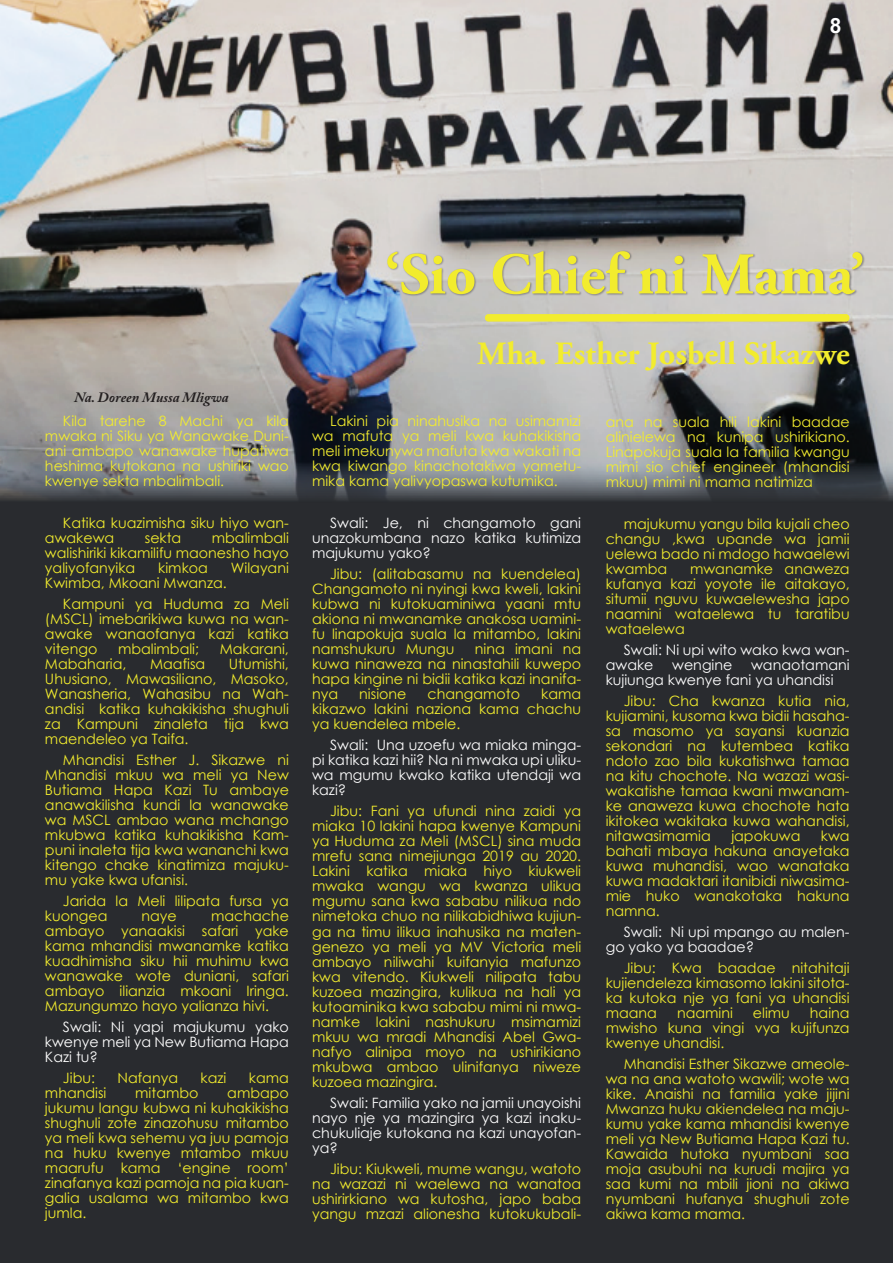
<style>
.page{position:relative;width:893px;height:1263px;background:#fff}
.page>*{position:absolute;margin:0;border:0;box-sizing:border-box;transform-origin:0 0}
.t1{font:700 58.95px "Adobe Garamond Pro";color:#f2ec2e}
.t2{font:700 32.4px "Adobe Garamond Pro";color:#f2ec2e}
.t3{font:700 21px "Arial";color:#fff}
.t4{font:14.25px/15px "Century Gothic";color:#f2ec2e;text-align:justify}
.t5{font:14.25px/15px "Century Gothic";color:#fff;text-align:justify}
.t6{font:italic 700 14.25px "Adobe Caslon Pro";color:#231f20}
</style>
<div class="page">
<img style="left:0;top:0;width:893px;height:431px">
<div style="left:0;top:515px;width:893px;height:748px;background:#292b2f"></div>
<svg style="left:0;top:431px;width:893px;height:84px;background:#5c6065"></svg>
<img style="left:383px;top:243px;width:485px;height:72px">
<svg style="left:484px;top:314px;width:367px;height:8px;background:#eee838"></svg>
<h3 class="t3" style="left:830px;top:11px;width:13px">8</h3>
<p class="t6" style="left:74px;top:389px;width:156px">Na. Doreen Mussa Mligwa</p>
<p class="t4" style="left:45px;top:413px;width:245px;text-indent:18px">Kila tarehe 8 Machi ya kila mwaka ni Siku ya Wanawake Duni&shy;ani ambapo wanawake hupatiwa heshima kutokana na ushiriki wao kwenye sekta mbalimbali.</p>
<p class="t4" style="left:45px;top:515px;width:245px;text-indent:18px">Katika kuazimisha siku hiyo wan&shy;awakewa</p>
<p class="t4" style="left:45px;top:530px;width:245px;text-indent:167px">mbalimbali walishiriki kikamilifu maonesho hayo yaliyofanyika</p>
<p class="t4" style="left:145px;top:530px;width:38px">sekta</p>
<p class="t4" style="left:158px;top:560px;width:51px">kimkoa</p>
<p class="t4" style="left:231px;top:560px;width:60px">Wilayani</p>
<p class="t4" style="left:63px;top:572px;width:227px;line-height:21px;text-indent:-18px">Kwimba, Mkoani Mwanza.<br>Kampuni ya Huduma za Meli</p>
<p class="t4" style="left:45px;top:611px;width:245px">(MSCL) imebarikiwa kuwa na wan&shy;awake wanaofanya kazi katika vitengo</p>
<p class="t4" style="left:118px;top:641px;width:82px">mbalimbali;</p>
<p class="t4" style="left:220px;top:641px;width:71px">Makarani,</p>
<p class="t4" style="left:45px;top:656px;width:83px">Mabaharia,</p>
<p class="t4" style="left:150px;top:656px;width:57px">Maafisa</p>
<p class="t4" style="left:45px;top:656px;width:245px;text-indent:184px">Utumishi, Uhusiano, Mawasiliano, Masoko, Wanasheria, Wahasibu na Wah&shy;andisi katika kuhakikisha shughuli za Kampuni zinaleta tija kwa maendeleo ya Taifa.</p>
<p class="t4" style="left:45px;top:752px;width:245px;text-indent:18px">Mhandisi Esther J. Sikazwe ni Mhandisi mkuu wa meli ya New Butiama Hapa Kazi Tu ambaye anawakilisha kundi la wanawake wa MSCL ambao wana mchango mkubwa katika kuhakikisha Kam&shy;puni inaleta tija kwa wananchi kwa kitengo chake kinatimiza majuku&shy;mu yake kwa ufanisi.</p>
<p class="t4" style="left:45px;top:893px;width:245px;text-indent:18px">Jarida la Meli lilipata fursa ya kuongea</p>
<p class="t4" style="left:45px;top:908px;width:245px;text-indent:166px">machache ambayo yanaakisi safari yake kama mhandisi mwanamke katika kuadhimisha siku hii muhimu kwa wanawake wote duniani, safari ambayo ilianzia mkoani Iringa.<br>Mazungumzo hayo yalianza hivi.</p>
<p class="t5" style="left:45px;top:1019px;width:245px;text-indent:18px">Swali: Ni yapi majukumu yako kwenye meli ya New Butiama Hapa Kazi tu?</p>
<p class="t4" style="left:63px;top:1070px;width:34px">Jibu:</p>
<p class="t4" style="left:118px;top:1070px;width:62px">Nafanya</p>
<p class="t4" style="left:201px;top:1070px;width:27px">kazi</p>
<p class="t4" style="left:249px;top:1070px;width:41px">kama</p>
<p class="t4" style="left:45px;top:1085px;width:63px">mhandisi</p>
<p class="t4" style="left:135px;top:1085px;width:65px">mitambo</p>
<p class="t4" style="left:142px;top:908px;width:37px">naye</p>
<p class="t4" style="left:45px;top:1085px;width:245px;text-indent:182px">ambapo jukumu langu kubwa ni kuhakikisha shughuli zote zinazohusu mitambo ya meli kwa sehemu ya juu pamoja na huku kwenye mtambo mkuu maarufu kama ‘engine room’ zinafanya kazi pamoja na pia kuan&shy;galia usalama wa mitambo kwa jumla.</p>
<h1 class="t1" style="left:385px;top:240px;width:481px">‘Sio Chief ni Mama’</h1>
<h2 class="t2" style="left:477px;top:335px;width:374px">Mha. Esther Josbell Sikazwe</h2>
<p class="t4" style="left:312px;top:413px;width:271px;text-indent:18px">Lakini pia ninahusika na usimamizi wa mafuta ya meli kwa kuhakikisha meli imekunywa mafuta kwa wakati na kwa kiwango kinachotakiwa yametu&shy;mika kama yalivyopaswa kutumika.</p>
<p class="t5" style="left:312px;top:515px;width:271px;text-indent:18px">Swali: Je, ni changamoto gani unazokumbana nazo katika kutimiza majukumu yako?</p>
<p class="t4" style="left:312px;top:566px;width:271px;text-indent:18px">Jibu: (alitabasamu na kuendelea)<br>Changamoto ni nyingi kwa kweli, lakini kubwa ni kutokuaminiwa yaani mtu akiona ni mwanamke anakosa uamini&shy;fu linapokuja suala la mitambo, lakini namshukuru Mungu</p>
<p class="t4" style="left:312px;top:641px;width:271px;text-indent:163px">nina imani na kuwa ninaweza na ninastahili kuwepo hapa kingine ni bidii katika kazi inanifa&shy;nya</p>
<p class="t4" style="left:359px;top:686px;width:49px">nisione</p>
<p class="t4" style="left:428px;top:686px;width:94px">changamoto</p>
<p class="t4" style="left:312px;top:686px;width:271px;text-indent:229px">kama kikazwo lakini naziona kama chachu ya kuendelea mbele.</p>
<p class="t5" style="left:312px;top:737px;width:271px;text-indent:18px">Swali: Una uzoefu wa miaka minga&shy;pi katika kazi hii? Na ni mwaka upi uliku&shy;wa mgumu kwako katika utendaji wa kazi?</p>
<p class="t4" style="left:312px;top:803px;width:271px;text-indent:18px">Jibu: Fani ya ufundi nina zaidi ya miaka 10 lakini hapa kwenye Kampuni ya Huduma za Meli (MSCL) sina muda mrefu sana nimejiunga 2019 au 2020.<br>Lakini katika miaka hiyo kiukweli mwaka wangu wa kwanza ulikua mgumu sana kwa sababu nilikua ndo nimetoka chuo na nilikabidhiwa kujiun&shy;ga na timu ilikua inahusika na maten&shy;genezo ya meli ya MV Victoria meli ambayo niliwahi kuifanyia mafunzo kwa vitendo. Kiukweli nilipata tabu kuzoea mazingira, kulikua na hali ya kutoaminika kwa sababu mimi ni mwa&shy;namke lakini nashukuru msimamizi mkuu wa mradi Mhandisi Abel Gwa&shy;nafyo alinipa moyo na ushirikiano mkubwa ambao ulinifanya niweze kuzoea mazingira.</p>
<p class="t5" style="left:312px;top:1095px;width:271px;text-indent:18px">Swali: Familia yako na jamii unayoishi nayo nje ya mazingira ya kazi inaku&shy;chukuliaje kutokana na kazi unayofan&shy;ya?</p>
<p class="t4" style="left:312px;top:1161px;width:271px;text-indent:18px">Jibu: Kiukweli, mume wangu, watoto na wazazi ni waelewa na wanatoa ushirirkiano wa kutosha, japo baba yangu mzazi alionesha kutokukubali-</p>
<p class="t4" style="left:606px;top:414px;width:245px">ana na suala hili lakini baadae alinielewa na kunipa ushirikiano.<br>Linapokuja suala la familia kwangu mimi sio chief engineer (mhandisi mkuu) mimi ni mama natimiza</p>
<p class="t4" style="left:606px;top:516px;width:245px;text-indent:18px">majukumu yangu bila kujali cheo changu ,kwa upande wa jamii uelewa bado ni mdogo hawaelewi kwamba</p>
<p class="t4" style="left:606px;top:561px;width:245px;text-indent:84px">mwanamke anaweza kufanya kazi yoyote ile aitakayo, situmii nguvu kuwaelewesha japo naamini wataelewa tu taratibu wataelewa</p>
<p class="t5" style="left:606px;top:642px;width:245px;text-indent:18px">Swali: Ni upi wito wako kwa wan&shy;awake</p>
<p class="t5" style="left:606px;top:657px;width:245px;text-indent:145px">wanaotamani kujiunga kwenye fani ya uhandisi</p>
<p class="t4" style="left:606px;top:693px;width:245px;text-indent:18px">Jibu: Cha kwanza kutia nia, kujiamini, kusoma kwa bidii hasaha&shy;sa masomo ya sayansi kuanzia sekondari na kutembea katika ndoto zao bila kukatishwa tamaa na kitu chochote. Na wazazi wasi&shy;wakatishe tamaa kwani mwanam&shy;ke anaweza kuwa chochote hata ikitokea wakitaka kuwa wahandisi, nitawasimamia</p>
<p class="t5" style="left:672px;top:657px;width:62px">wengine</p>
<p class="t4" style="left:731px;top:828px;width:71px">japokuwa</p>
<p class="t4" style="left:606px;top:828px;width:245px;text-indent:215px">kwa bahati mbaya hakuna anayetaka kuwa muhandisi, wao wanataka kuwa madaktari itanibidi niwasima&shy;mie huko wanakotaka hakuna namna.</p>
<p class="t5" style="left:606px;top:924px;width:245px;text-indent:18px">Swali: Ni upi mpango au malen&shy;go yako ya baadae?</p>
<p class="t4" style="left:606px;top:960px;width:245px;text-indent:18px">Jibu: Kwa baadae nitahitaji kujiendeleza kimasomo lakini sitota&shy;ka kutoka nje ya fani ya uhandisi maana</p>
<p class="t4" style="left:606px;top:1005px;width:245px;text-indent:204px">haina mwisho kuna vingi vya kujifunza kwenye uhandisi.</p>
<p class="t4" style="left:606px;top:1056px;width:245px;text-indent:18px">Mhandisi Esther Sikazwe ameole&shy;wa na ana watoto wawili; wote wa kike. Anaishi na familia yake jijini Mwanza huku akiendelea na maju&shy;kumu yake kama mhandisi kwenye meli ya New Butiama Hapa Kazi tu.<br>Kawaida hutoka nyumbani saa moja asubuhi na kurudi majira ya saa kumi na mbili jioni na akiwa nyumbani hufanya shughuli zote akiwa kama mama.</p>
<p class="t4" style="left:677px;top:1005px;width:57px">naamini</p>
<p class="t4" style="left:753px;top:1005px;width:38px">elimu</p>
</div>
